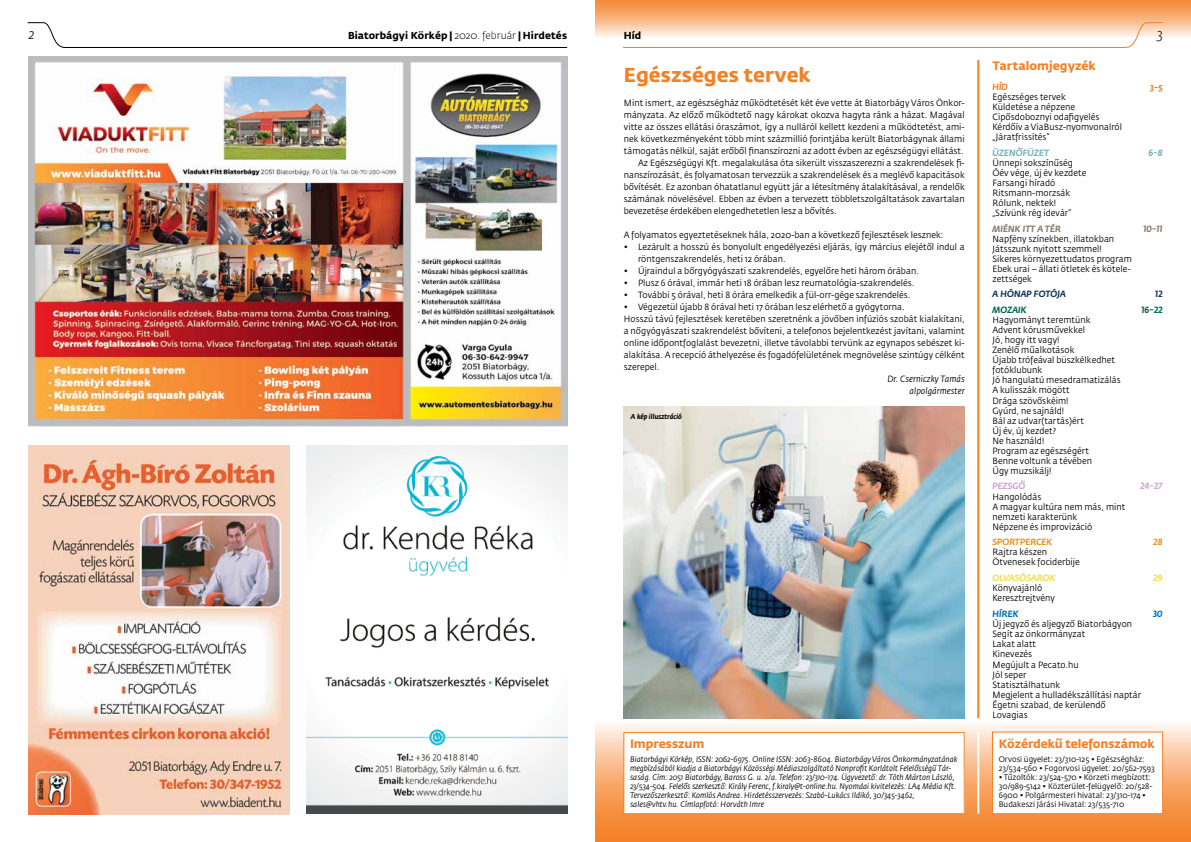
<style>
.page{position:relative;width:1191px;height:842px;background:#fff}
.page>*{position:absolute;margin:0;border:0;box-sizing:border-box;transform-origin:0 0}
.t1{font:700 20px "Fedra Sans Std";color:#f58025}
.t2{font:italic 300 14px "Fedra Sans Std";color:#000}
.t3{font:700 12px "Fedra Sans Std";letter-spacing:-.01em;color:#f58025}
.t4{font:700 10px "Fedra Sans Std";letter-spacing:.005em;color:#000}
.t5{font:9px/10.1px "Fedra Sans Std";letter-spacing:.005em;color:#000;scale:.95 1}
.t6{font:italic 9px/12px "Fedra Sans Std";letter-spacing:.005em;color:#000;text-align:right;scale:.95 1}
.t7{font:italic 700 9px "Fedra Sans Std";letter-spacing:.015em;color:#8a7967;scale:.95 1}
.t8{font:italic 700 9px "Fedra Sans Std";letter-spacing:.015em;color:#10385a;scale:.95 1}
.t9{font:italic 700 9px "Fedra Sans Std";letter-spacing:.015em;color:#76b3bb;scale:.95 1}
.t10{font:italic 700 9px "Fedra Sans Std";letter-spacing:.015em;color:#e79528;scale:.95 1}
.t11{font:italic 700 9px "Fedra Sans Std";letter-spacing:.015em;color:#f7dc4d;scale:.95 1}
.t12{font:italic 700 9px "Fedra Sans Std";letter-spacing:.015em;color:#00674e;scale:.95 1}
.t13{font:italic 700 9px "Fedra Sans Std";letter-spacing:.015em;color:#cea7ce;scale:.95 1}
.t14{font:italic 700 9px "Fedra Sans Std";letter-spacing:.015em;color:#006eb4;scale:.95 1}
.t15{font:italic 700 9px "Fedra Sans Std";color:#f58025;scale:.95 1}
.t16{font:italic 8px/9px "Fedra Sans Std";letter-spacing:.005em;color:#000;scale:.95 1}
.t17{font:8px/9px "Fedra Sans Std";letter-spacing:.005em;color:#000;scale:.95 1}
.t18{font:italic 700 7px "Fedra Sans Std";color:#000;scale:.95 1}
.s1{font-weight:300}
</style>
<div class="page">
<svg style="left:623px;top:38px;width:514px;height:10px"></svg>
<div style="left:595px;top:0;width:596px;height:38px;background:linear-gradient(to bottom,#f58128,#fdefe3)"></div>
<svg style="left:595px;top:724px;width:596px;height:118px"></svg>
<svg style="left:27px;top:22px;width:541px;height:26px"></svg>
<div style="left:624px;top:732px;width:340px;height:82px;background:#fff"></div>
<div style="left:623px;top:732px;width:341px;height:82px;border:1px solid #f58025"></div>
<div style="left:992px;top:732px;width:170px;height:82px;background:#fff"></div>
<div style="left:992px;top:731px;width:171px;height:83px;border:1px solid #f58025"></div>
<hr style="left:977px;top:60px;width:2px;height:658px;background:#f58025">
<hr style="left:977px;top:732px;width:2px;height:82px;background:#fff">
<img style="left:28px;top:57px;width:539px;height:370px">
<img style="left:28px;top:446px;width:261px;height:368px">
<img style="left:306px;top:446px;width:261px;height:368px">
<img style="left:624px;top:406px;width:340px;height:312px">
<h2 class="t2" style="left:28px;top:26px;width:7px">2</h2>
<p class="t4" style="left:348px;top:30px;width:221px">Biatorbágyi Körkép | <span class="s1">2020. február</span> | Hirdetés</p>
<p class="t4" style="left:624px;top:30px;width:19px">Híd</p>
<h2 class="t2" style="left:1157px;top:26px;width:7px">3</h2>
<h3 class="t3" style="left:992px;top:58px;width:105px">Tartalomjegyzék</h3>
<p class="t15" style="left:992px;top:81px;width:18px">HÍD</p>
<p class="t15" style="left:1150px;top:81px;width:15px">3–5</p>
<p class="t5" style="left:992px;top:92px;width:138px">Egészséges tervek<br>Küldetése a népzene<br>Cipősdoboznyi odafigyelés<br>Kérdőív a ViaBusz-nyomvonalról „Járatfrissítés”</p>
<p class="t9" style="left:992px;top:147px;width:61px">ÜZENŐFÜZET</p>
<p class="t9" style="left:1148px;top:147px;width:16px">6–8</p>
<p class="t5" style="left:992px;top:158px;width:100px">Ünnepi sokszínűség<br>Óév vége, új év kezdete<br>Farsangi híradó<br>Ritsmann-morzsák<br>Rólunk, nektek! „Szívünk rég idevár”</p>
<p class="t7" style="left:992px;top:223px;width:74px">MIÉNK ITT A TÉR</p>
<p class="t7" style="left:1143px;top:223px;width:22px">10–11</p>
<p class="t5" style="left:992px;top:233px;width:148px">Napfény színekben, illatokban<br>Játsszunk nyitott szemmel!<br>Sikeres környezettudatos program<br>Ebek urai – állati ötletek és kötele&shy;zettségek</p>
<p class="t8" style="left:992px;top:288px;width:79px">A HÓNAP FOTÓJA</p>
<p class="t8" style="left:1155px;top:288px;width:9px">12</p>
<p class="t12" style="left:992px;top:304px;width:37px">MOZAIK</p>
<p class="t12" style="left:1141px;top:304px;width:24px">16–22</p>
<p class="t5" style="left:992px;top:314px;width:136px">Hagyományt teremtünk<br>Advent kórusművekkel<br>Jó, hogy itt vagy!<br>Zenélő műalkotások<br>Újabb trófeával büszkélkedhet fotóklubunk<br>Jó hangulatú mesedramatizálás<br>A kulisszák mögött<br>Drága szövőskéim!<br>Gyúrd, ne sajnáld!<br>Bál az udvar(tartás)ért<br>Új év, új kezdet?<br>Ne használd!<br>Program az egészségért<br>Benne voltunk a tévében<br>Úgy muzsikálj!</p>
<p class="t13" style="left:992px;top:481px;width:36px">PEZSGŐ</p>
<p class="t13" style="left:1140px;top:481px;width:25px">24–27</p>
<p class="t5" style="left:992px;top:491px;width:141px">Hangolódás<br>A magyar kultúra nem más, mint nemzeti karakterünk<br>Népzene és improvizáció</p>
<p class="t10" style="left:992px;top:536px;width:64px">SPORTPERCEK</p>
<p class="t10" style="left:1153px;top:536px;width:11px">28</p>
<p class="t5" style="left:992px;top:547px;width:94px">Rajtra készen<br>Ötvenesek fociderbije</p>
<p class="t11" style="left:992px;top:572px;width:68px">OLVASÓSAROK</p>
<p class="t11" style="left:1153px;top:572px;width:11px">29</p>
<p class="t5" style="left:992px;top:582px;width:67px">Könyvajánló<br>Keresztrejtvény</p>
<p class="t14" style="left:992px;top:608px;width:29px">HÍREK</p>
<p class="t14" style="left:1153px;top:608px;width:11px">30</p>
<p class="t5" style="left:992px;top:619px;width:158px">Új jegyző és aljegyző Biatorbágyon<br>Segít az önkormányzat<br>Lakat alatt<br>Kinevezés<br>Megújult a Pecato.hu<br>Jól seper<br>Statisztálhatunk<br>Megjelent a hulladékszállítási naptár<br>Égetni szabad, de kerülendő<br>Lovagias</p>
<h3 class="t3" style="left:630px;top:736px;width:76px">Impresszum</h3>
<p class="t16" style="left:630px;top:755px;width:346px">Biatorbágyi Körkép, ISSN: 2062-6975. Online ISSN: 2063-8604. Biatorbágy Város Önkormányzatának megbízásából kiadja a Biatorbágyi Közösségi Médiaszolgáltató Nonprofit Korlátolt Felelősségű Tár&shy;saság. Cím: 2051 Biatorbágy, Baross G. u. 2/a. Telefon: 23/310-174. Ügyvezető: dr. Tóth Márton László, 23/534-504. Felelős szerkesztő: Király Ferenc, f.kiraly@t-online.hu. Nyomdai kivitelezés: LA4 Média Kft.<br>Tervezőszerkesztő: Komlós Andrea. Hirdetésszervezés: Szabó-Lukács Ildikó, 30/345-3462, sales@vhtv.hu. Címlapfotó: Horváth Imre</p>
<h1 class="t1" style="left:624px;top:63px;width:188px">Egészséges tervek</h1>
<p class="t5" style="left:624px;top:98px;width:360px">Mint ismert, az egészségház működtetését két éve vette át Biatorbágy Város Önkor-</p>
<p class="t5" style="left:624px;top:110px;width:360px">mányzata. Az előző működtető nagy károkat okozva hagyta ránk a házat. Magával</p>
<p class="t5" style="left:624px;top:122px;width:360px">vitte az összes ellátási óraszámot, így a nulláról kellett kezdeni a működtetést, ami-</p>
<p class="t5" style="left:624px;top:134px;width:360px">nek következményeként több mint százmillió forintjába került Biatorbágynak állami</p>
<p class="t5" style="left:624px;top:146px;width:359px">támogatás nélkül, saját erőből finanszírozni az adott évben az egészségügyi ellátást.</p>
<p class="t5" style="left:638px;top:158px;width:345px">Az Egészségügyi Kft. megalakulása óta sikerült visszaszerezni a szakrendelések fi-</p>
<p class="t5" style="left:624px;top:170px;width:360px">nanszírozását, és folyamatosan tervezzük a szakrendelések és a meglévő kapacitások</p>
<p class="t5" style="left:624px;top:182px;width:360px">bővítését. Ez azonban óhatatlanul együtt jár a létesítmény átalakításával, a rendelők</p>
<p class="t5" style="left:624px;top:194px;width:360px">számának növelésével. Ebben az évben a tervezett többletszolgáltatások zavartalan</p>
<p class="t5" style="left:624px;top:206px;width:226px">bevezetése érdekében elengedhetetlen lesz a bővítés.</p>
<p class="t5" style="left:624px;top:230px;width:338px">A folyamatos egyeztetéseknek hála, 2020-ban a következő fejlesztések lesznek:</p>
<p class="t5" style="left:638px;top:241px;width:345px;line-height:12px;text-indent:-14px">• Lezárult a hosszú és bonyolult engedélyezési eljárás, így március elejétől indul a röntgenszakrendelés, heti 12 órában.</p>
<p class="t5" style="left:624px;top:266px;width:312px">• Újraindul a bőrgyógyászati szakrendelés, egyelőre heti három órában.</p>
<p class="t5" style="left:624px;top:278px;width:307px">• Plusz 6 órával, immár heti 18 órában lesz reumatológia-szakrendelés.</p>
<p class="t5" style="left:624px;top:290px;width:303px">• További 5 órával, heti 8 órára emelkedik a fül-orr-gége szakrendelés.</p>
<p class="t5" style="left:624px;top:301px;width:360px;line-height:12px">• Végezetül újabb 8 órával heti 17 órában lesz elérhető a gyógytorna.<br>Hosszú távú fejlesztések keretében szeretnénk a jövőben infúziós szobát kialakítani, a nőgyógyászati szakrendelést bővíteni, a telefonos bejelentkezést javítani, valamint online időpontfoglalást bevezetni, illetve távolabbi tervünk az egynapos sebészet ki&shy;alakítása. A recepció áthelyezése és fogadófelületének megnövelése szintúgy célként szerepel.</p>
<p class="t6" style="left:887px;top:373px;width:83px">Dr. Cserniczky Tamás alpolgármester</p>
<p class="t18" style="left:631px;top:412px;width:55px">A kép illusztráció</p>
<h3 class="t3" style="left:998px;top:736px;width:157px">Közérdekű telefonszámok</h3>
<p class="t17" style="left:998px;top:754px;width:166px">Orvosi ügyelet: 23/310-125 • Egészségház:<br>23/534-560 • Fogorvosi ügyelet: 20/562-7593</p>
<p class="t17" style="left:998px;top:772px;width:163px">• Tűzoltók: 23/524-570 • Körzeti megbízott:<br>30/989-5142 • Közterület-felügyelő: 20/528- 6900 • Polgármesteri hivatal: 23/310-174 • Budakeszi Járási Hivatal: 23/535-710</p>
</div>
